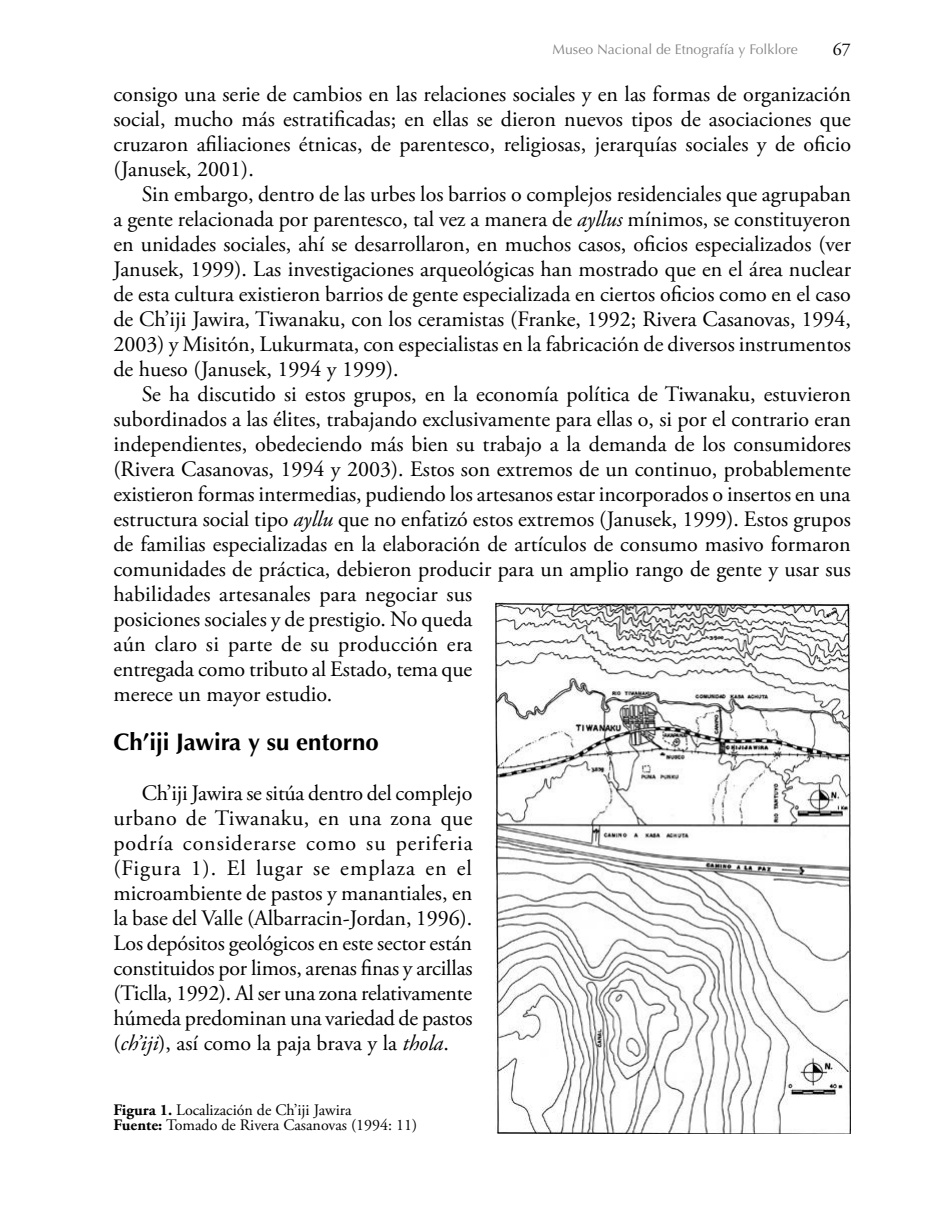
<style>
.page{position:relative;width:936px;height:1219px;background:#fff}
.page>*{position:absolute;margin:0;border:0;box-sizing:border-box;transform-origin:0 0}
.t1{font:700 24px "Optima LT Std";color:#000}
.t2{font:22px/25px "Adobe Garamond Pro";color:#000;text-align:justify}
.t3{font:18px "Adobe Garamond Pro";color:#000}
.t4{font:16px/15px "Adobe Garamond Pro";color:#000}
.t5{font:14px "Optima LT Std";color:#878787}
.s1{font-style:italic}
.s2{font-weight:700}
</style>
<div class="page">
<img style="left:495px;top:602px;width:355px;height:532px">
<p class="t5" style="left:552px;top:41px;width:247px">Museo Nacional de Etnografía y Folklore</p>
<p class="t3" style="left:832px;top:38px;width:19px">67</p>
<p class="t2" style="left:113px;top:82px;width:739px">consigo una serie de cambios en las relaciones sociales y en las formas de organización social, mucho más estratificadas; en ellas se dieron nuevos tipos de asociaciones que cruzaron afiliaciones étnicas, de parentesco, religiosas, jerarquías sociales y de oficio (Janusek, 2001).</p>
<p class="t2" style="left:113px;top:182px;width:739px;text-indent:28px">Sin embargo, dentro de las urbes los barrios o complejos residenciales que agrupaban a gente relacionada por parentesco, tal vez a manera de <span class="s1">ayllus</span> mínimos, se constituyeron en unidades sociales, ahí se desarrollaron, en muchos casos, oficios especializados (ver Janusek, 1999). Las investigaciones arqueológicas han mostrado que en el área nuclear de esta cultura existieron barrios de gente especializada en ciertos oficios como en el caso de Ch’iji Jawira, Tiwanaku, con los ceramistas (Franke, 1992; Rivera Casanovas, 1994, 2003) y Misitón, Lukurmata, con especialistas en la fabricación de diversos instrumentos de hueso (Janusek, 1994 y 1999).</p>
<p class="t2" style="left:113px;top:382px;width:739px;text-align:left;text-indent:28px">Se ha discutido si estos grupos, en la economía política de Tiwanaku, estuvieron subordinados a las élites, trabajando exclusivamente para ellas o, si por el contrario eran independientes, obedeciendo más bien su trabajo a la demanda de los consumidores (Rivera Casanovas, 1994 y 2003). Estos son extremos de un continuo, probablemente existieron formas intermedias, pudiendo los artesanos estar incorporados o insertos en una estructura social tipo <span class="s1">ayllu</span> que no enfatizó estos extremos (Janusek, 1999). Estos grupos de familias especializadas en la elaboración de artículos de consumo masivo formaron comunidades de práctica, debieron producir para un amplio rango de gente y usar sus habilidades artesanales para negociar sus<br>posiciones sociales y de prestigio. No queda<br>aún claro si parte de su producción era<br>entregada como tributo al Estado, tema que<br>merece un mayor estudio.</p>
<p class="t1" style="left:113px;top:728px;width:267px">Ch’iji Jawira y su entorno</p>
<p class="t2" style="left:113px;top:781px;width:361px;text-indent:28px">Ch’iji Jawira se sitúa dentro del complejo urbano de Tiwanaku, en una zona que podría considerarse como su periferia (Figura 1). El lugar se emplaza en el microambiente de pastos y manantiales, en la base del Valle (Albarracin-Jordan, 1996).<br>Los depósitos geológicos en este sector están constituidos por limos, arenas finas y arcillas (Ticlla, 1992). Al ser una zona relativamente húmeda predominan una variedad de pastos (<span class="s1">ch’iji</span>), así como la paja brava y la <span class="s1">thola</span>.</p>
<p class="t4" style="left:113px;top:1103px;width:305px"><span class="s2">Figura 1.</span> Localización de Ch’iji Jawira<br><span class="s2">Fuente:</span> Tomado de Rivera Casanovas (1994: 11)</p>
</div>
